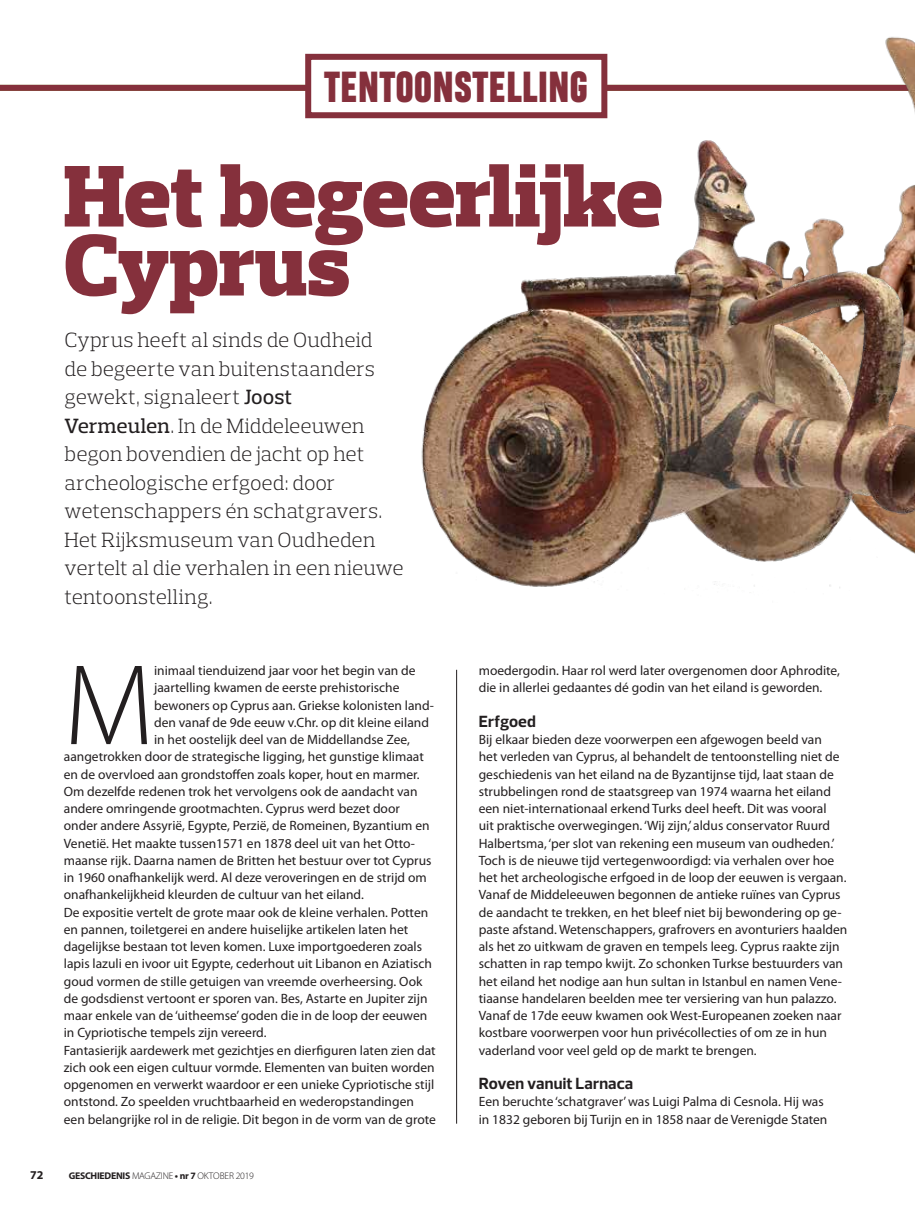
<style>
.page{position:relative;width:915px;height:1212px;background:#fff}
.page>*{position:absolute;margin:0;border:0;box-sizing:border-box;transform-origin:0 0}
.t1{font:300 115.8px "Myriad Pro";color:#231f20}
.t2{font:900 88.95px/69px "Prelo Slab";letter-spacing:-.005em;color:#85303c}
.t3{font:800 40.8px "Heading Pro";color:#85303c}
.t4{font:300 21px/28.5px "Prelo Slab";color:#231f20}
.t5{font:700 16.5px "Prelo";letter-spacing:.005em;color:#231f20}
.t6{font:13.5px/17.2px "Myriad Pro";color:#231f20}
.t7{font:700 12px "Myriad Pro";color:#231f20}
.t8{font:300 9.75px "Myriad Pro";letter-spacing:-.025em;color:#231f20}
.s1{font-weight:500}
.s2{font-weight:700}
</style>
<div class="page">
<hr style="left:456px;top:670px;width:1px;height:453px;background:#231f20">
<div style="left:0;top:85px;width:914px;height:6px;background:#85303c"></div>
<div style="left:308px;top:57px;width:296px;height:58px;background:#fff"></div>
<div style="left:305px;top:54px;width:302px;height:64px;border:6px solid #85303c"></div>
<img style="left:715px;top:37px;width:199px;height:71px">
<img style="left:421px;top:140px;width:493px;height:448px">
<h3 class="t3" style="left:324px;top:61px;width:265px">TENTOONSTELLING</h3>
<h2 class="t2" style="left:64px;top:162px;width:600px">Het begeerlijke<br>Cyprus</h2>
<p class="t4" style="left:65px;top:326px;width:340px">Cyprus heeft al sinds de Oudheid<br>de begeerte van buitenstaanders gewekt, signaleert <span class="s1">Joost<br>Vermeulen</span>. In de Middeleeuwen begon bovendien de jacht op het archeologische erfgoed: door wetenschappers én schatgravers.<br>Het Rijksmuseum van Oudheden vertelt al die verhalen in een nieuwe tentoonstelling.</p>
<h1 class="t1" style="left:64px;top:636px;width:92px">M</h1>
<p class="t6" style="left:154px;top:662px;width:263px">inimaal tienduizend jaar voor het begin van de</p>
<p class="t6" style="left:154px;top:679px;width:247px">jaartelling kwamen de eerste prehistorische</p>
<p class="t6" style="left:154px;top:697px;width:281px">bewoners op Cyprus aan. Griekse kolonisten land-</p>
<p class="t6" style="left:154px;top:714px;width:276px">den vanaf de 9de eeuw v.Chr. op dit kleine eiland</p>
<p class="t6" style="left:154px;top:731px;width:257px">in het oostelijk deel van de Middellandse Zee,</p>
<p class="t6" style="left:64px;top:748px;width:361px">aangetrokken door de strategische ligging, het gunstige klimaat</p>
<p class="t6" style="left:64px;top:766px;width:357px">en de overvloed aan grondstoffen zoals koper, hout en marmer.</p>
<p class="t6" style="left:64px;top:783px;width:355px">Om dezelfde redenen trok het vervolgens ook de aandacht van</p>
<p class="t6" style="left:64px;top:800px;width:337px">andere omringende grootmachten. Cyprus werd bezet door</p>
<p class="t6" style="left:64px;top:817px;width:367px">onder andere Assyrië, Egypte, Perzië, de Romeinen, Byzantium en</p>
<p class="t6" style="left:64px;top:835px;width:352px">Venetië. Het maakte tussen1571 en 1878 deel uit van het Otto-</p>
<p class="t6" style="left:64px;top:852px;width:369px">maanse rijk. Daarna namen de Britten het bestuur over tot Cyprus</p>
<p class="t6" style="left:64px;top:869px;width:364px">in 1960 onafhankelijk werd. Al deze veroveringen en de strijd om</p>
<p class="t6" style="left:64px;top:886px;width:301px">onafhankelijkheid kleurden de cultuur van het eiland.</p>
<p class="t6" style="left:64px;top:904px;width:366px">De expositie vertelt de grote maar ook de kleine verhalen. Potten</p>
<p class="t6" style="left:64px;top:921px;width:346px">en pannen, toiletgerei en andere huiselijke artikelen laten het</p>
<p class="t6" style="left:64px;top:938px;width:360px">dagelijkse bestaan tot leven komen. Luxe importgoederen zoals</p>
<p class="t6" style="left:64px;top:955px;width:369px">lapis lazuli en ivoor uit Egypte, cederhout uit Libanon en Aziatisch</p>
<p class="t6" style="left:64px;top:973px;width:360px">goud vormen de stille getuigen van vreemde overheersing. Ook</p>
<p class="t6" style="left:64px;top:990px;width:365px">de godsdienst vertoont er sporen van. Bes, Astarte en Jupiter zijn</p>
<p class="t6" style="left:64px;top:1007px;width:365px">maar enkele van de ‘uitheemse’ goden die in de loop der eeuwen</p>
<p class="t6" style="left:64px;top:1024px;width:204px">in Cypriotische tempels zijn vereerd.</p>
<p class="t6" style="left:64px;top:1042px;width:373px">Fantasierijk aardewerk met gezichtjes en dierfiguren laten zien dat</p>
<p class="t6" style="left:64px;top:1059px;width:372px">zich ook een eigen cultuur vormde. Elementen van buiten worden</p>
<p class="t6" style="left:64px;top:1076px;width:372px">opgenomen en verwerkt waardoor er een unieke Cypriotische stijl</p>
<p class="t6" style="left:64px;top:1093px;width:351px">ontstond. Zo speelden vruchtbaarheid en wederopstandingen</p>
<p class="t6" style="left:64px;top:1111px;width:373px">een belangrijke rol in de religie. Dit begon in de vorm van de grote</p>
<p class="t7" style="left:30px;top:1167px;width:15px">72</p>
<p class="t8" style="left:69px;top:1169px;width:187px"><span class="s2">GESCHIEDENIS</span> MAGAZINE <span class="s2">• nr 7</span> OKTOBER 2019</p>
<p class="t6" style="left:478px;top:662px;width:362px">moedergodin. Haar rol werd later overgenomen door Aphrodite, die in allerlei gedaantes dé godin van het eiland is geworden.</p>
<p class="t5" style="left:478px;top:711px;width:58px">Erfgoed</p>
<p class="t6" style="left:478px;top:731px;width:370px">Bij elkaar bieden deze voorwerpen een afgewogen beeld van<br>het verleden van Cyprus, al behandelt de tentoonstelling niet de geschiedenis van het eiland na de Byzantijnse tijd, laat staan de strubbelingen rond de staatsgreep van 1974 waarna het eiland een niet-internationaal erkend Turks deel heeft. Dit was vooral<br>uit praktische overwegingen. ‘Wij zijn,’ aldus conservator Ruurd Halbertsma, ‘per slot van rekening een museum van oudheden.’ Toch is de nieuwe tijd vertegenwoordigd: via verhalen over hoe het het archeologische erfgoed in de loop der eeuwen is vergaan.<br>Vanaf de Middeleeuwen begonnen de antieke ruïnes van Cyprus de aandacht te trekken, en het bleef niet bij bewondering op ge&shy;paste afstand. Wetenschappers, grafrovers en avonturiers haalden als het zo uitkwam de graven en tempels leeg. Cyprus raakte zijn schatten in rap tempo kwijt. Zo schonken Turkse bestuurders van het eiland het nodige aan hun sultan in Istanbul en namen Vene&shy;tiaanse handelaren beelden mee ter versiering van hun palazzo.<br>Vanaf de 17de eeuw kwamen ook West-Europeanen zoeken naar kostbare voorwerpen voor hun privécollecties of om ze in hun vaderland voor veel geld op de markt te brengen.</p>
<p class="t5" style="left:478px;top:1073px;width:156px">Roven vanuit Larnaca</p>
<p class="t6" style="left:478px;top:1093px;width:350px">Een beruchte ‘schatgraver’ was Luigi Palma di Cesnola. Hij was in 1832 geboren bij Turijn en in 1858 naar de Verenigde Staten</p>
</div>
